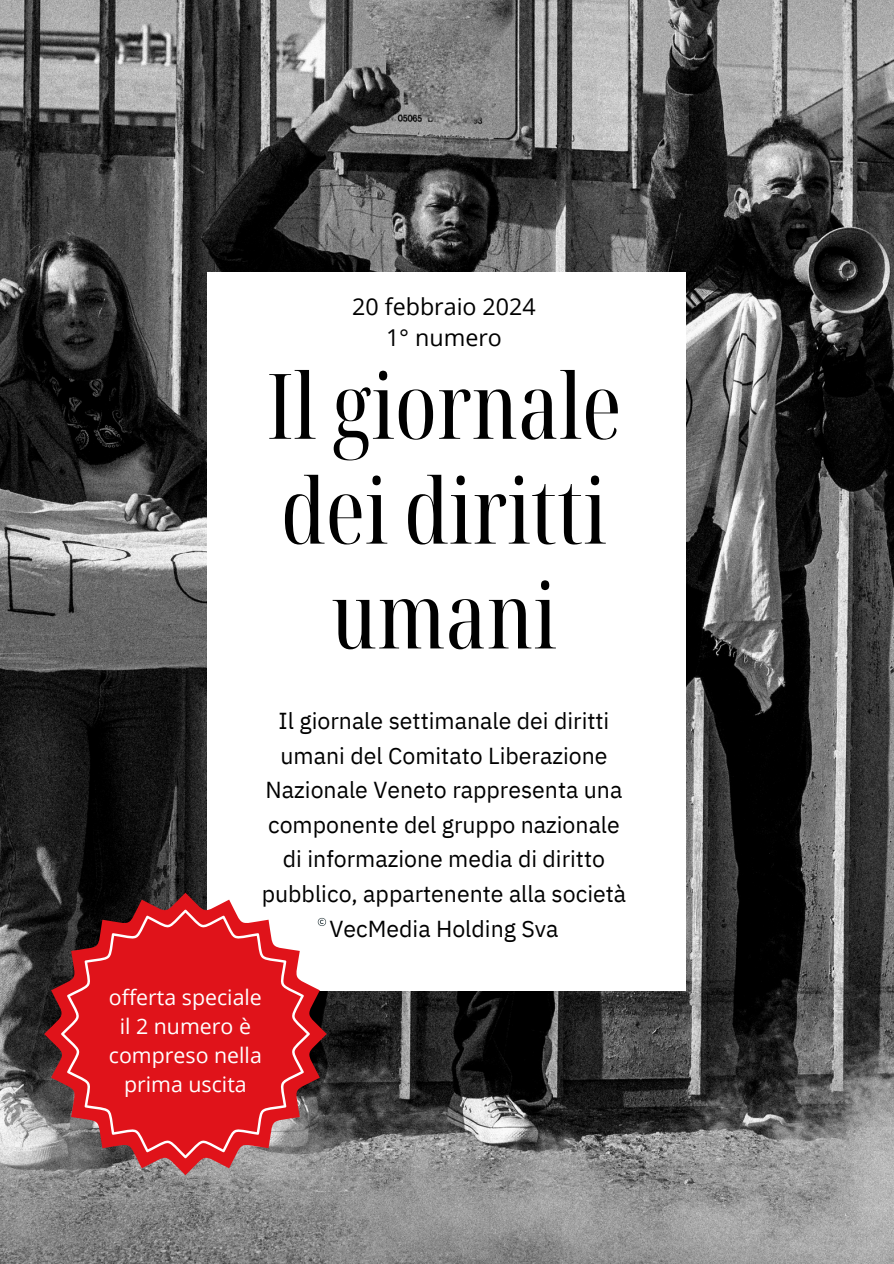
<style>
.page{position:relative;width:894px;height:1264px;background:#fff}
.page>*{position:absolute;margin:0;border:0;box-sizing:border-box;transform-origin:0 0}
.t1{font:extra-condensed 90.6px/104.7px "Noto Serif Display";color:#000;text-align:center}
.t2{font:23.25px "Open Sans";color:#000}
.t3{font:23.1px/34.5px "IBM Plex Sans";color:#000;text-align:center}
.t4{font:21.3px/29px "Open Sans";color:#fff;text-align:center}
</style>
<div class="page">
<img style="left:0;top:0;width:893px;height:1263px">
<div style="left:208px;top:272px;width:477px;height:719px;background:#fff"></div>
<svg style="left:44px;top:892px;width:283px;height:283px"></svg>
<svg style="left:61px;top:909px;width:249px;height:249px;background:#d22c31"></svg>
<p class="t2" style="left:352px;top:290px;width:185px">20 febbraio 2024</p>
<p class="t2" style="left:386px;top:321px;width:117px">1° numero</p>
<p class="t1" style="left:267px;top:351px;width:356px">Il giornale dei diritti umani</p>
<h1 class="t3" style="left:262px;top:703px;width:366px">Il giornale settimanale dei diritti umani del Comitato Liberazione<br>Nazionale Veneto rappresenta una componente del gruppo nazionale di informazione media di diritto pubblico, appartenente alla società<br>VecMedia Holding Sva</h1>
<p class="t4" style="left:109px;top:981px;width:154px">offerta speciale</p>
<p class="t4" style="left:120px;top:1010px;width:133px">il 2 numero è</p>
<p class="t4" style="left:109px;top:1039px;width:154px">compreso nella prima uscita</p>
</div>
